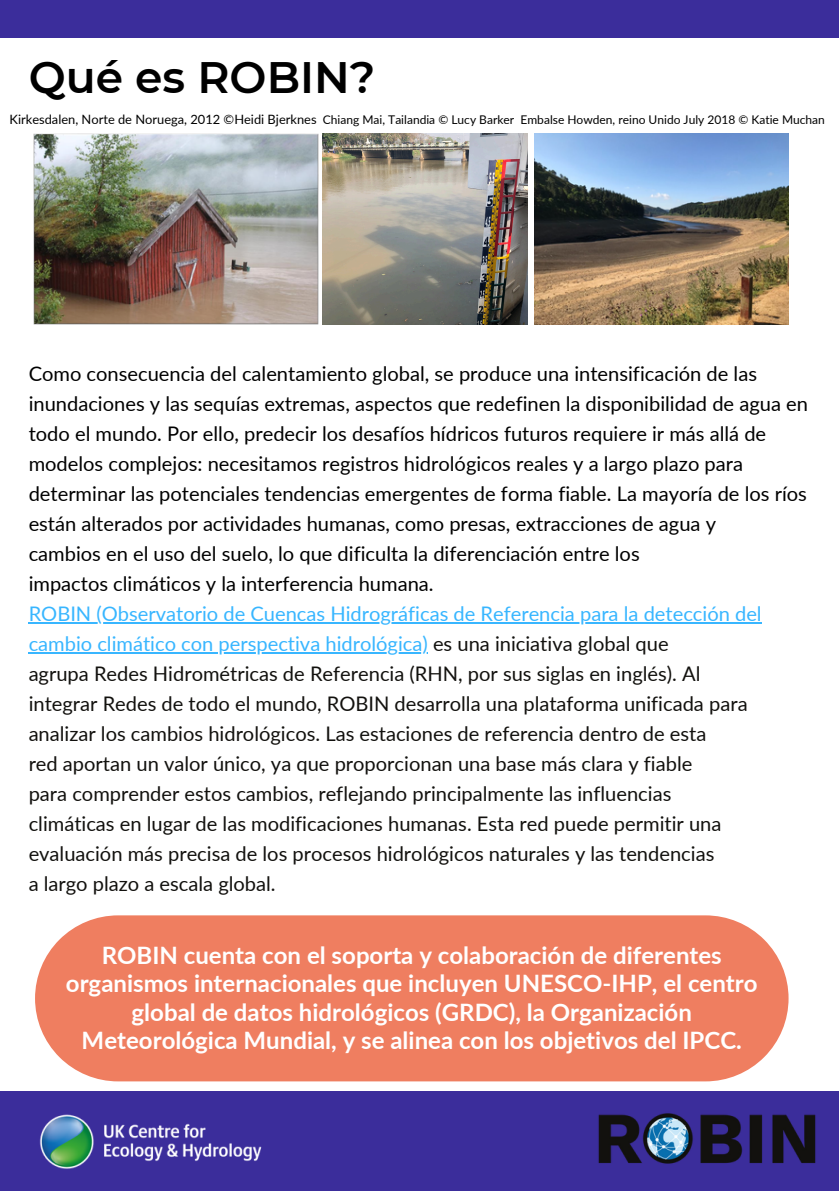
<style>
.page{position:relative;width:839px;height:1191px;background:#fff}
.page>*{position:absolute;margin:0;border:0;box-sizing:border-box;transform-origin:0 0}
.t1{font:600 44px "Montserrat";color:#000}
.t2{font:700 24px/28.4px "Lato";color:#fff;text-align:center}
.t3{font:20px/30px "Lato";color:#12110e}
.t4{font:20px/30px "Lato";color:#000}
.t5{font:20px "Lato";color:#38b6ff}
.t6{font:12.8px "Lato";color:#000}
.t7{font:12px "Lato";color:#000}
.s1{color:#38b6ff}
</style>
<div class="page">
<div style="left:0;top:1091px;width:838px;height:100px;background:#3b2d9b"></div>
<img style="left:39px;top:1114px;width:223px;height:55px">
<img style="left:33px;top:134px;width:285px;height:190px">
<img style="left:534px;top:134px;width:254px;height:190px">
<div style="left:0;top:0;width:838px;height:38px;background:#3b2d9b"></div>
<div style="left:35px;top:915px;width:753px;height:166px;background:#ef7e60"></div>
<img style="left:598px;top:1113px;width:218px;height:51px">
<img style="left:323px;top:134px;width:204px;height:190px">
<hr style="left:29px;top:623px;width:732px;height:1px;background:#38b6ff">
<hr style="left:29px;top:653px;width:399px;height:1px;background:#38b6ff">
<h1 class="t1" style="left:29px;top:51px;width:348px">Qué es ROBIN?</h1>
<p class="t6" style="left:10px;top:111px;width:308px">Kirkesdalen, Norte de Noruega, 2012 ©Heidi Bjerknes</p>
<p class="t7" style="left:323px;top:112px;width:193px">Chiang Mai, Tailandia © Lucy Barker</p>
<p class="t7" style="left:520px;top:112px;width:306px">Embalse Howden, reino Unido July 2018 © Katie Muchan</p>
<p class="t4" style="left:29px;top:358px;width:780px">Como consecuencia del calentamiento global, se produce una intensificación de las inundaciones y las sequías extremas, aspectos que redefinen la disponibilidad de agua en todo el mundo. Por ello, predecir los desafíos hídricos futuros requiere ir más allá de modelos complejos: necesitamos registros hidrológicos reales y a largo plazo para determinar las potenciales tendencias emergentes de forma fiable. La mayoría de los ríos están alterados por actividades humanas, como presas, extracciones de agua y<br>cambios en el uso del suelo, lo que dificulta la diferenciación entre los<br>impactos climáticos y la interferencia humana.</p>
<p class="t5" style="left:29px;top:601px;width:734px">ROBIN (Observatorio de Cuencas Hidrográficas de Referencia para la detección del</p>
<p class="t3" style="left:29px;top:628px;width:720px"><span class="s1">cambio climático con perspectiva hidrológica)</span> es una iniciativa global que<br>agrupa Redes Hidrométricas de Referencia (RHN, por sus siglas en inglés). Al integrar Redes de todo el mundo, ROBIN desarrolla una plataforma unificada para analizar los cambios hidrológicos. Las estaciones de referencia dentro de esta<br>red aportan un valor único, ya que proporcionan una base más clara y fiable<br>para comprender estos cambios, reflejando principalmente las influencias climáticas en lugar de las modificaciones humanas. Esta red puede permitir una evaluación más precisa de los procesos hidrológicos naturales y las tendencias<br>a largo plazo a escala global.</p>
<h3 class="t2" style="left:66px;top:940px;width:693px">ROBIN cuenta con el soporta y colaboración de diferentes organismos internacionales que incluyen UNESCO-IHP, el centro global de datos hidrológicos (GRDC), la Organización Meteorológica Mundial, y se alinea con los objetivos del IPCC.</h3>
</div>
